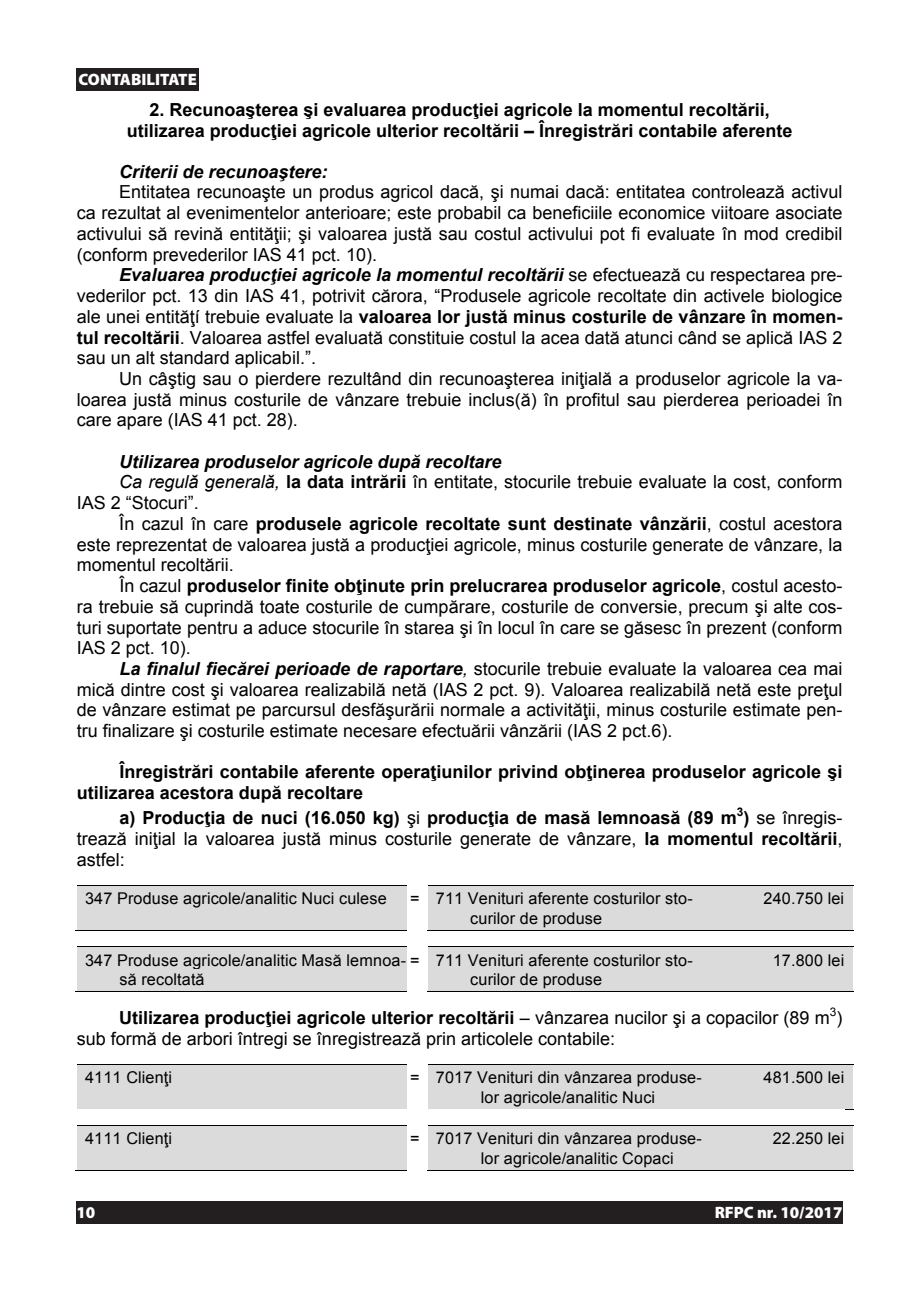
<style>
.page{position:relative;width:919px;height:1289px;background:#fff}
.page>*{position:absolute;margin:0;border:0;box-sizing:border-box;transform-origin:0 0}
.t1{font:18px/20.9px "Arial";color:#000}
.t2{font:700 18px/20.9px "Arial";color:#000;text-align:center}
.t3{font:italic 700 18px "Arial";color:#000}
.t4{font:700 18px "Arial";color:#fff}
.t5{font:900 16.5px "Myriad Pro";color:#fff}
.t6{font:16.2px/19px "Arial";letter-spacing:.01em;color:#000}
.t7{font:700 11.85px "Arial";color:#000}
.t8{font:11.85px "Arial";color:#000}
.s1{font-weight:400;font-style:normal}
.s2{font-weight:400}
.s3{font-weight:700}
.s4{font-style:italic}
.s5{font-weight:700;font-style:italic}
</style>
<div class="page">
<div style="left:76px;top:1201px;width:766px;height:22px;background:#231f20"></div>
<div style="left:77px;top:886px;width:329px;height:44px;background:#dbdbdb"></div>
<div style="left:428px;top:886px;width:276px;height:44px;background:#dbdbdb"></div>
<div style="left:704px;top:886px;width:149px;height:44px;background:#dbdbdb"></div>
<hr style="left:77px;top:885px;width:329px;height:1px;background:#000">
<hr style="left:428px;top:885px;width:276px;height:1px;background:#000">
<hr style="left:705px;top:885px;width:148px;height:1px;background:#000">
<hr style="left:704px;top:930px;width:149px;height:1px;background:#000">
<div style="left:75px;top:930px;width:769px;height:16px;background:#fff"></div>
<div style="left:77px;top:947px;width:329px;height:44px;background:#dbdbdb"></div>
<div style="left:428px;top:947px;width:276px;height:44px;background:#dbdbdb"></div>
<div style="left:704px;top:947px;width:149px;height:44px;background:#dbdbdb"></div>
<hr style="left:77px;top:946px;width:329px;height:1px;background:#000">
<hr style="left:428px;top:946px;width:276px;height:1px;background:#000">
<hr style="left:705px;top:946px;width:148px;height:1px;background:#000">
<hr style="left:704px;top:991px;width:149px;height:1px;background:#000">
<div style="left:75px;top:991px;width:769px;height:16px;background:#fff"></div>
<div style="left:77px;top:1065px;width:329px;height:43px;background:#dbdbdb"></div>
<div style="left:428px;top:1065px;width:276px;height:43px;background:#dbdbdb"></div>
<div style="left:704px;top:1065px;width:149px;height:43px;background:#dbdbdb"></div>
<hr style="left:77px;top:1064px;width:329px;height:1px;background:#000">
<hr style="left:428px;top:1064px;width:276px;height:1px;background:#000">
<hr style="left:705px;top:1064px;width:148px;height:1px;background:#000">
<hr style="left:76px;top:1108px;width:330px;height:1px;background:#000">
<hr style="left:427px;top:1108px;width:277px;height:1px;background:#000">
<hr style="left:704px;top:1108px;width:149px;height:1px;background:#000">
<div style="left:77px;top:1125px;width:329px;height:45px;background:#dbdbdb"></div>
<div style="left:428px;top:1125px;width:276px;height:45px;background:#dbdbdb"></div>
<div style="left:704px;top:1125px;width:149px;height:45px;background:#dbdbdb"></div>
<hr style="left:77px;top:1125px;width:329px;height:1px;background:#000">
<hr style="left:428px;top:1125px;width:276px;height:1px;background:#000">
<hr style="left:705px;top:1125px;width:148px;height:1px;background:#000">
<hr style="left:704px;top:1170px;width:149px;height:1px;background:#000">
<div style="left:75px;top:1170px;width:769px;height:16px;background:#fff"></div>
<div style="left:76px;top:68px;width:123px;height:22px;background:#231f20"></div>
<p class="t4" style="left:77px;top:66px;width:147px">CONTABILITATE</p>
<p class="t5" style="left:79px;top:69px;width:120px">CONTABILITATE</p>
<p class="t2" style="left:127px;top:99px;width:667px">2. Recunoaşterea şi evaluarea producţiei agricole la momentul recoltării, utilizarea producţiei agricole ulterior recoltării – Înregistrări contabile aferente</p>
<p class="t3" style="left:119px;top:160px;width:210px">Criterii de recunoaştere:</p>
<p class="t1" style="left:119px;top:182px;width:724px">Entitatea recunoaşte un produs agricol dacă, şi numai dacă: entitatea controlează activul</p>
<p class="t1" style="left:77px;top:203px;width:767px">ca rezultat al evenimentelor anterioare; este probabil ca beneficiile economice viitoare asociate</p>
<p class="t1" style="left:77px;top:223px;width:767px">activului să revină entităţii; şi valoarea justă sau costul activului pot fi evaluate în mod credibil</p>
<p class="t1" style="left:77px;top:244px;width:302px">(conform prevederilor IAS 41 pct. 10).</p>
<p class="t3" style="left:119px;top:263px;width:724px">Evaluarea producţiei agricole la momentul recoltării <span class="s1">se efectuează cu respectarea pre-</span></p>
<p class="t1" style="left:77px;top:286px;width:767px">vederilor pct. 13 din IAS 41, potrivit cărora, “Produsele agricole recoltate din activele biologice</p>
<p class="t2" style="left:77px;top:306px;width:767px"><span class="s2">ale unei entităţí trebuie evaluate la</span> valoarea lor justă minus costurile de vânzare în momen-</p>
<p class="t1" style="left:77px;top:327px;width:767px"><span class="s3">tul recoltării</span>. Valoarea astfel evaluată constituie costul la acea dată atunci când se aplică IAS 2</p>
<p class="t1" style="left:77px;top:347px;width:241px">sau un alt standard aplicabil.”.</p>
<p class="t1" style="left:119px;top:368px;width:724px">Un câştig sau o pierdere rezultând din recunoaşterea iniţială a produselor agricole la va-</p>
<p class="t1" style="left:77px;top:389px;width:767px">loarea justă minus costurile de vânzare trebuie inclus(ă) în profitul sau pierderea perioadei în</p>
<p class="t1" style="left:77px;top:410px;width:223px">care apare (IAS 41 pct. 28).</p>
<p class="t3" style="left:119px;top:449px;width:384px">Utilizarea produselor agricole după recoltare</p>
<p class="t1" style="left:119px;top:472px;width:724px"><span class="s4">Ca regulă generală,</span> <span class="s3">la data intrării</span> în entitate, stocurile trebuie evaluate la cost, conform</p>
<p class="t1" style="left:77px;top:493px;width:124px">IAS 2 “Stocuri”.</p>
<p class="t2" style="left:119px;top:513px;width:724px"><span class="s2">În cazul în care</span> produsele agricole recoltate sunt destinate vânzării<span class="s2">, costul acestora</span></p>
<p class="t1" style="left:77px;top:534px;width:767px">este reprezentat de valoarea justă a producţiei agricole, minus costurile generate de vânzare, la</p>
<p class="t1" style="left:77px;top:554px;width:159px">momentul recoltării.</p>
<p class="t2" style="left:119px;top:576px;width:724px"><span class="s2">În cazul</span> produselor finite obţinute prin prelucrarea produselor agricole<span class="s2">, costul acesto-</span></p>
<p class="t1" style="left:77px;top:596px;width:767px">ra trebuie să cuprindă toate costurile de cumpărare, costurile de conversie, precum şi alte cos-</p>
<p class="t1" style="left:77px;top:617px;width:767px">turi suportate pentru a aduce stocurile în starea şi în locul în care se găsesc în prezent (conform</p>
<p class="t1" style="left:77px;top:637px;width:116px">IAS 2 pct. 10).</p>
<p class="t1" style="left:119px;top:658px;width:724px"><span class="s5">La finalul fiecărei perioade de raportare</span><span class="s4">,</span> stocurile trebuie evaluate la valoarea cea mai</p>
<p class="t1" style="left:77px;top:679px;width:767px">mică dintre cost şi valoarea realizabilă netă (IAS 2 pct. 9). Valoarea realizabilă netă este preţul</p>
<p class="t1" style="left:77px;top:700px;width:767px">de vânzare estimat pe parcursul desfăşurării normale a activităţii, minus costurile estimate pen-</p>
<p class="t1" style="left:77px;top:720px;width:597px">tru finalizare şi costurile estimate necesare efectuării vânzării (IAS 2 pct.6).</p>
<p class="t2" style="left:77px;top:762px;width:767px;text-align:left;text-indent:43px">Înregistrări contabile aferente operaţiunilor privind obţinerea produselor agricole şi utilizarea acestora după recoltare</p>
<p class="t2" style="left:119px;top:807px;width:724px">a) Producţia de nuci (16.050 kg) <span class="s2">şi</span> producţia de masă lemnoasă (89 m ) <span class="s2">se înregis-</span></p>
<p class="t7" style="left:736px;top:803px;width:8px">3</p>
<p class="t1" style="left:77px;top:828px;width:767px">trează iniţial la valoarea justă minus costurile generate de vânzare, <span class="s3">la momentul recoltării</span>, astfel:</p>
<p class="t6" style="left:85px;top:889px;width:303px">347 Produse agricole/analitic Nuci culese</p>
<p class="t6" style="left:470px;top:889px;width:224px;text-indent:-60px">= 711 Venituri aferente costurilor sto&shy;curilor de produse</p>
<p class="t6" style="left:763px;top:889px;width:82px">240.750 lei</p>
<p class="t6" style="left:119px;top:950px;width:574px;text-indent:-34px">347 Produse agricole/analitic Masă lemnoa- = 711 Venituri aferente costurilor sto&shy;să recoltată</p>
<p class="t6" style="left:772px;top:950px;width:73px">17.800 lei</p>
<p class="t6" style="left:470px;top:969px;width:133px">curilor de produse</p>
<p class="t8" style="left:829px;top:1003px;width:8px">3</p>
<p class="t2" style="left:119px;top:1007px;width:724px">Utilizarea producţiei agricole ulterior recoltării <span class="s2">– vânzarea nucilor şi a copacilor (89 m )</span></p>
<p class="t1" style="left:77px;top:1027px;width:540px">sub formă de arbori întregi se înregistrează prin articolele contabile:</p>
<p class="t6" style="left:85px;top:1068px;width:89px">4111 Clienţi</p>
<p class="t6" style="left:481px;top:1068px;width:222px;text-indent:-71px">= 7017 Venituri din vânzarea produse&shy;lor agricole/analitic Nuci</p>
<p class="t6" style="left:763px;top:1068px;width:82px">481.500 lei</p>
<p class="t6" style="left:85px;top:1129px;width:89px">4111 Clienţi</p>
<p class="t6" style="left:481px;top:1128px;width:222px;line-height:19.5px;text-indent:-71px">= 7017 Venituri din vânzarea produse&shy;lor agricole/analitic Copaci</p>
<p class="t6" style="left:772px;top:1129px;width:73px">22.250 lei</p>
<p class="t5" style="left:76px;top:1201px;width:20px">10</p>
<p class="t5" style="left:714px;top:1201px;width:129px">RFPC nr. 10/2017</p>
<p class="t4" style="left:77px;top:1201px;width:22px">10</p>
<p class="t4" style="left:695px;top:1201px;width:149px">RFPC nr. 10/2017</p>
</div>
